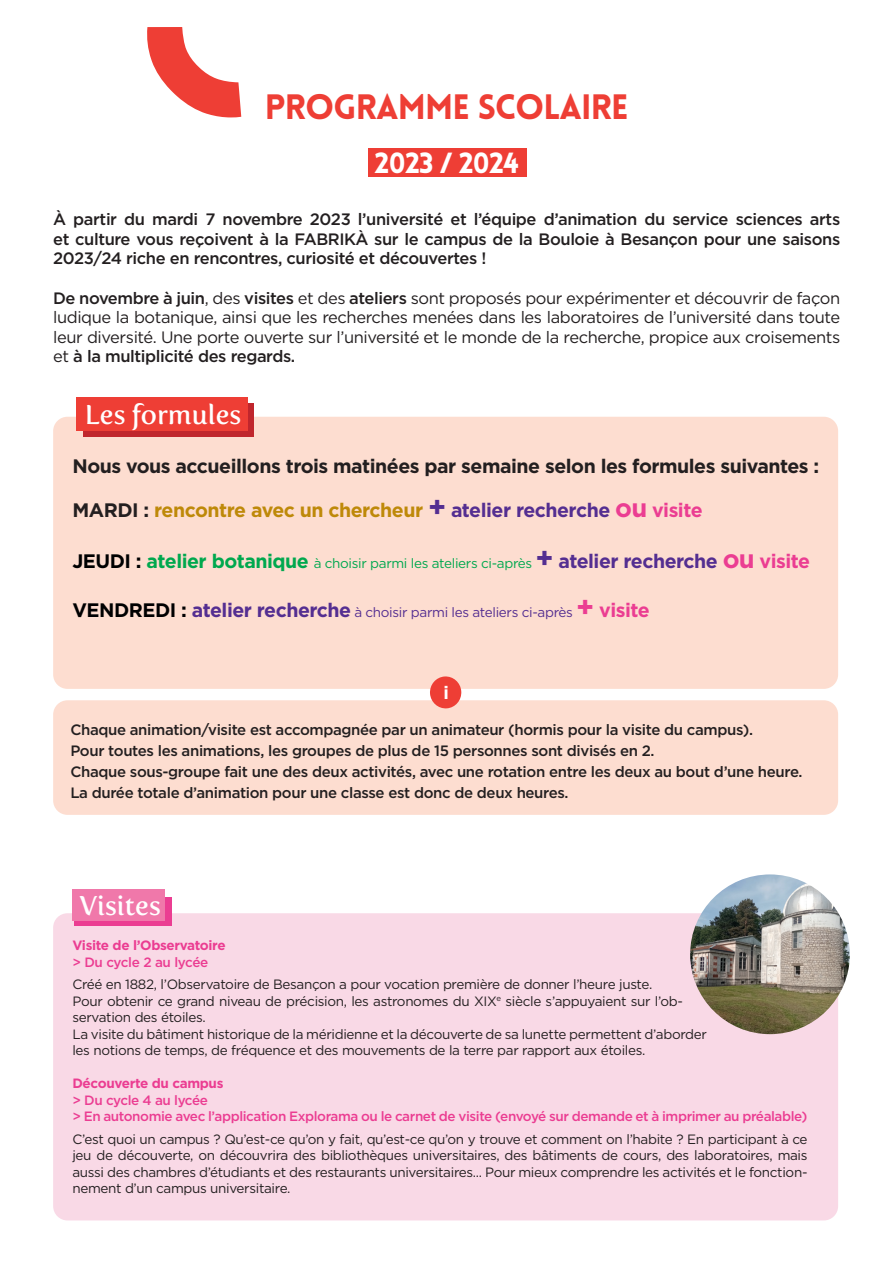
<style>
.page{position:relative;width:893px;height:1263px;background:#fff}
.page>*{position:absolute;margin:0;border:0;box-sizing:border-box;transform-origin:0 0}
.t1{font:900 34.5px "Lovelo";letter-spacing:-.025em;color:#ee3e35}
.t2{font:900 28.5px "Lovelo";letter-spacing:-.025em;color:#fff}
.t3{font:26.85px "Fertigo Pro";color:#fff}
.t4{font:700 19.5px "Gotham";letter-spacing:-.025em;color:#231f20}
.t5{font:700 19.5px "Gotham";letter-spacing:-.025em;color:#be8909}
.t6{font:700 18px "Gotham";color:#fff}
.t7{font:16.5px/19.5px "Gotham";letter-spacing:-.025em;color:#231f20;text-align:justify}
.t8{font:500 16.5px/19.5px "Gotham";letter-spacing:-.025em;color:#231f20;text-align:justify}
.t9{font:500 15px/21px "Gotham";letter-spacing:-.025em;color:#231f20}
.t10{font:13.5px/16.5px "Gotham";letter-spacing:-.025em;color:#231f20}
.t11{font:500 13.5px/16.5px "Gotham";letter-spacing:-.03em;color:#eb3d92}
.t12{font:13.5px "Gotham";letter-spacing:-.025em;color:#00a84e}
.t13{font:13.5px "Gotham";letter-spacing:-.025em;color:#542e91}
.t14{font:700 13.5px "Gotham";letter-spacing:-.025em;color:#eb3d92}
.s1{font-weight:500}
.s2{color:#231f20}
.s3{font-size:28.5px;color:#542e91}
.s4{color:#542e91}
.s5{font-size:25.5px;color:#eb3d92}
.s6{color:#eb3d92}
.s7{font-weight:700;font-size:19.5px;color:#000001}
.s8{font-weight:700;font-size:19.5px}
.s9{font-weight:700;font-size:28.5px;color:#542e91}
.s10{font-weight:700;font-size:19.5px;color:#542e91}
.s11{font-weight:700;font-size:25.5px;color:#eb3d92}
.s12{font-weight:700;font-size:19.5px;color:#eb3d92}
.s13{font-weight:700;font-size:28.5px;color:#eb3d92}
</style>
<div class="page">
<div style="left:368px;top:148px;width:158px;height:29px;background:#ee3e35"></div>
<div style="left:53px;top:913px;width:785px;height:307px;background:#f9d9e6;border-radius:14px"></div>
<div style="left:53px;top:417px;width:785px;height:272px;background:#fdddd0;border-radius:14px"></div>
<div style="left:53px;top:700px;width:785px;height:115px;background:#fdddd0;border-radius:14px"></div>
<svg style="left:429px;top:676px;width:33px;height:33px"></svg>
<svg style="left:83px;top:403px;width:170px;height:33px"></svg>
<div style="left:76px;top:397px;width:171px;height:33px;background:#ee3e35"></div>
<svg style="left:147px;top:27px;width:94px;height:90px"></svg>
<img style="left:690px;top:874px;width:160px;height:160px;border-radius:80px">
<div style="left:74px;top:897px;width:98px;height:29px;background:#eb3d92"></div>
<div style="left:72px;top:889px;width:93px;height:32px;background:#f078aa"></div>
<h1 class="t1" style="left:265px;top:85px;width:365px">PROGRAMME SCOLAIRE</h1>
<h2 class="t2" style="left:375px;top:145px;width:146px">2023 / 2024</h2>
<p class="t8" style="left:53px;top:210px;width:789px">À partir du mardi 7 novembre 2023 l’université et l’équipe d’animation du service sciences arts et culture vous reçoivent à la FABRIKÀ sur le campus de la Bouloie à Besançon pour une saisons 2023/24 riche en rencontres, curiosité et découvertes !</p>
<p class="t7" style="left:53px;top:288px;width:789px"><span class="s1">De novembre à juin</span>, des <span class="s1">visites</span> et des <span class="s1">ateliers</span> sont proposés pour expérimenter et découvrir de façon ludique la botanique, ainsi que les recherches menées dans les laboratoires de l’université dans toute leur diversité. Une porte ouverte sur l’université et le monde de la recherche, propice aux croisements et <span class="s1">à la multiplicité des regards.</span></p>
<h3 class="t3" style="left:85px;top:399px;width:158px">Les formules</h3>
<h3 class="t4" style="left:72px;top:453px;width:748px">Nous vous accueillons trois matinées par semaine selon les formules suivantes :</h3>
<h3 class="t5" style="left:72px;top:497px;width:632px"><span class="s2">MARDI :</span> rencontre avec un chercheur <span class="s3">+</span> <span class="s4">atelier recherche</span> <span class="s5">ou</span> <span class="s6">visite</span></h3>
<p class="t12" style="left:72px;top:554px;width:739px"><span class="s7">JEUDI :</span> <span class="s8">atelier botanique</span> à choisir parmi les ateliers ci-après <span class="s9">+</span> <span class="s10">atelier recherche</span> <span class="s11">ou</span> <span class="s12">visite</span></p>
<p class="t13" style="left:72px;top:604px;width:579px"><span class="s7">VENDREDI :</span> <span class="s8">atelier recherche</span> à choisir parmi les ateliers ci-après <span class="s13">+</span> <span class="s12">visite</span></p>
<h3 class="t6" style="left:444px;top:680px;width:7px">i</h3>
<p class="t9" style="left:70px;top:719px;width:734px">Chaque animation/visite est accompagnée par un animateur (hormis pour la visite du campus).<br>Pour toutes les animations, les groupes de plus de 15 personnes sont divisés en 2.<br>Chaque sous-groupe fait une des deux activités, avec une rotation entre les deux au bout d’une heure.<br>La durée totale d’animation pour une classe est donc de deux heures.</p>
<h3 class="t3" style="left:79px;top:890px;width:83px">Visites</h3>
<p class="t14" style="left:72px;top:936px;width:155px">Visite de l’Observatoire</p>
<p class="t11" style="left:72px;top:953px;width:137px">&gt; Du cycle 2 au lycée</p>
<p class="t10" style="left:72px;top:976px;width:636px">Créé en 1882, l’Observatoire de Besançon a pour vocation première de donner l’heure juste.<br>Pour obtenir ce grand niveau de précision, les astronomes du XIX<sup>e</sup> siècle s’appuyaient sur l’ob&shy;servation des étoiles.<br>La visite du bâtiment historique de la méridienne et la découverte de sa lunette permettent d’aborder les notions de temps, de fréquence et des mouvements de la terre par rapport aux étoiles.</p>
<p class="t14" style="left:72px;top:1074px;width:153px">Découverte du campus</p>
<p class="t11" style="left:72px;top:1091px;width:737px">&gt; Du cycle 4 au lycée<br>&gt; En autonomie avec l’application Explorama ou le carnet de visite (envoyé sur demande et à imprimer au préalable)</p>
<p class="t10" style="left:72px;top:1130px;width:737px;text-align:justify">C’est quoi un campus ? Qu’est-ce qu’on y fait, qu’est-ce qu’on y trouve et comment on l’habite ? En participant à ce jeu de découverte, on découvrira des bibliothèques universitaires, des bâtiments de cours, des laboratoires, mais aussi des chambres d’étudiants et des restaurants universitaires... Pour mieux comprendre les activités et le fonction&shy;nement d’un campus universitaire.</p>
</div>
